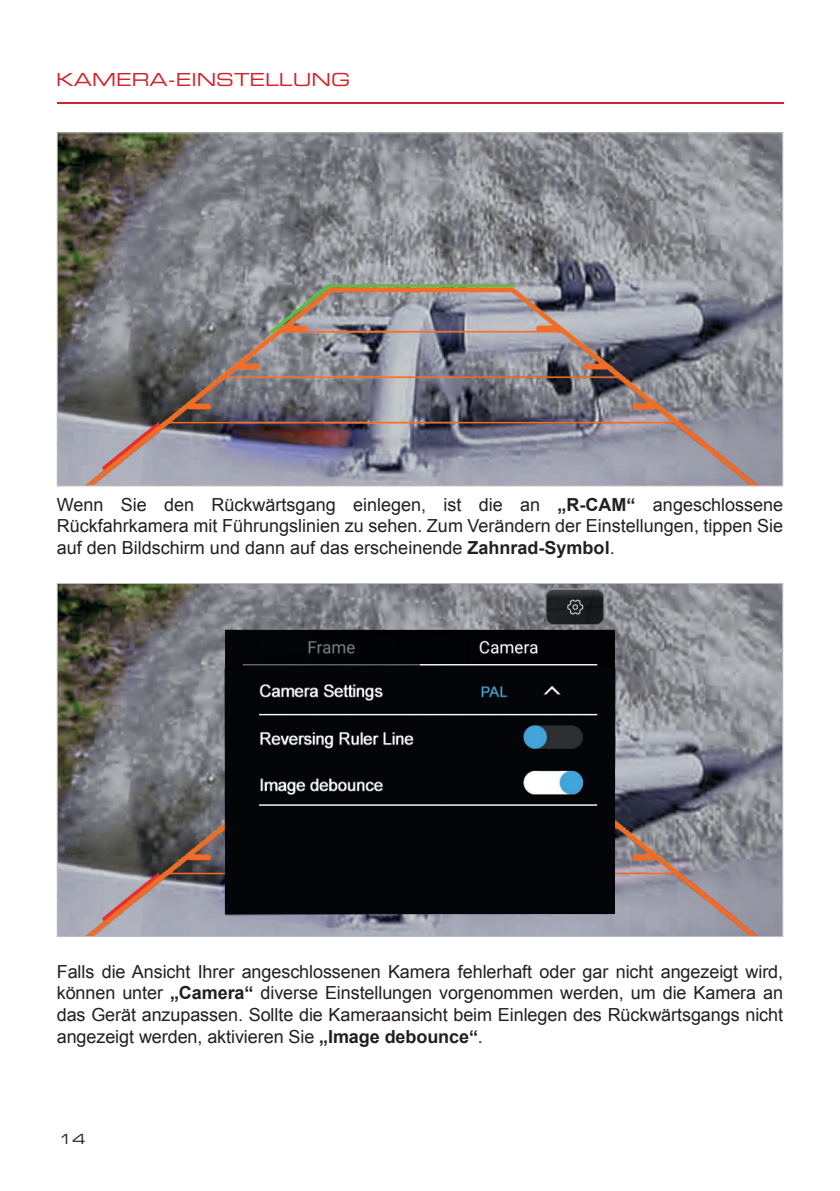
<style>
.page{position:relative;width:840px;height:1191px;background:#fff}
.page>*{position:absolute;margin:0;border:0;box-sizing:border-box;transform-origin:0 0}
.t1{font:18px/21.6px "Arial";color:#231f20;text-align:justify}
.t2{font:18px "Eurostile Extended Two";color:#d1232a}
.t3{font:14px "Eurostile Extended Two";color:#231f20}
.s1{font-weight:700}
</style>
<div class="page">
<svg style="left:57px;top:102px;width:725px;height:2px"></svg>
<img style="left:59px;top:134px;width:721px;height:350px">
<img style="left:59px;top:585px;width:721px;height:350px">
<p class="t2" style="left:56px;top:67px;width:295px">KAMERA-EINSTELLUNG</p>
<p class="t1" style="left:57px;top:494px;width:727px">Wenn Sie den Rückwärtsgang einlegen, ist die an <span class="s1">„R-CAM“</span> angeschlossene Rückfahrkamera mit Führungslinien zu sehen. Zum Verändern der Einstellungen, tippen Sie auf den Bildschirm und dann auf das erscheinende <span class="s1">Zahnrad-Symbol</span>.</p>
<p class="t1" style="left:57px;top:960px;width:727px">Falls die Ansicht Ihrer angeschlossenen Kamera fehlerhaft oder gar nicht angezeigt wird, können unter <span class="s1">„Camera“</span> diverse Einstellungen vorgenommen werden, um die Kamera an das Gerät anzupassen. Sollte die Kameraansicht beim Einlegen des Rückwärtsgangs nicht angezeigt werden, aktivieren Sie <span class="s1">„Image debounce“</span>.</p>
<p class="t3" style="left:59px;top:1129px;width:28px">14</p>
</div>
